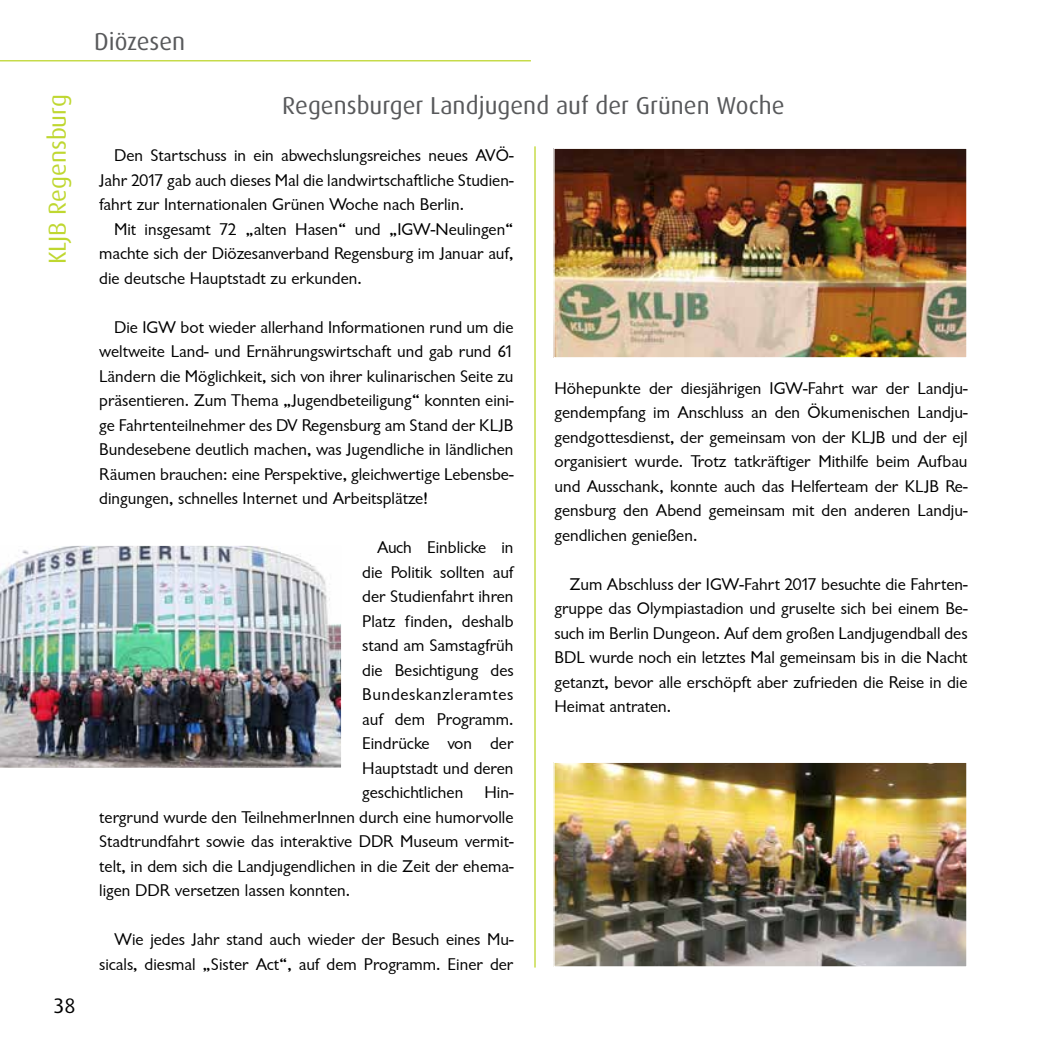
<style>
.page{position:relative;width:1042px;height:1042px;background:#fff}
.page>*{position:absolute;margin:0;border:0;box-sizing:border-box;transform-origin:0 0}
.t1{font:24.5px "Dax Pro";color:#58595b}
.t2{font:24.5px "Dax Pro";color:#bfd730}
.t3{font:21px "Dax Pro";color:#000}
.t4{font:17.5px/24.5px "Garrison Sans";color:#000;text-align:justify}
.t5{font:17.5px "Garrison Sans";letter-spacing:.04em;color:#000}
</style>
<div class="page">
<hr style="left:0;top:60px;width:531px;height:1px;background:#bfd730">
<hr style="left:534px;top:146px;width:2px;height:821px;background:#bfd730">
<img style="left:555px;top:150px;width:410px;height:206px">
<div style="left:553px;top:148px;width:414px;height:210px;border:1px solid #fff"></div>
<img style="left:0;top:545px;width:342px;height:223px">
<img style="left:555px;top:763px;width:410px;height:202px">
<div style="left:553px;top:761px;width:414px;height:206px;border:1px solid #fff"></div>
<h1 class="t1" style="left:94px;top:26px;width:93px">Diözesen</h1>
<p class="t2" style="left:42px;top:264px;width:172px;rotate:-90deg">KLJB Regensburg</p>
<p class="t1" style="left:282px;top:90px;width:504px">Regensburger Landjugend auf der Grünen Woche</p>
<p class="t4" style="left:114px;top:143px;width:401px">Den Startschuss in ein abwechslungsreiches neues AVÖ-</p>
<p class="t4" style="left:99px;top:168px;width:416px">Jahr 2017 gab auch dieses Mal die landwirtschaftliche Studien-</p>
<p class="t4" style="left:99px;top:192px;width:366px">fahrt zur Internationalen Grünen Woche nach Berlin.</p>
<p class="t4" style="left:114px;top:217px;width:401px">Mit insgesamt 72 „alten Hasen“ und „IGW-Neulingen“</p>
<p class="t4" style="left:99px;top:241px;width:416px">machte sich der Diözesanverband Regensburg im Januar auf,</p>
<p class="t4" style="left:99px;top:266px;width:264px">die deutsche Hauptstadt zu erkunden.</p>
<p class="t4" style="left:99px;top:315px;width:416px;text-indent:15px">Die IGW bot wieder allerhand Informationen rund um die weltweite Land- und Ernährungswirtschaft und gab rund 61<br>Ländern die Möglichkeit, sich von ihrer kulinarischen Seite zu präsentieren. Zum Thema „Jugendbeteiligung“ konnten eini&shy;ge Fahrtenteilnehmer des DV Regensburg am Stand der KLJB Bundesebene deutlich machen, was Jugendliche in ländlichen Räumen brauchen: eine Perspektive, gleichwertige Lebensbe&shy;dingungen, schnelles Internet und Arbeitsplätze!</p>
<p class="t4" style="left:377px;top:535px;width:138px">Auch Einblicke in</p>
<p class="t4" style="left:362px;top:560px;width:153px">die Politik sollten auf</p>
<p class="t4" style="left:362px;top:584px;width:153px">der Studienfahrt ihren</p>
<p class="t4" style="left:362px;top:609px;width:153px">Platz finden, deshalb</p>
<p class="t4" style="left:362px;top:633px;width:153px">stand am Samstagfrüh</p>
<p class="t4" style="left:362px;top:658px;width:153px">die Besichtigung des</p>
<p class="t5" style="left:362px;top:685px;width:153px">Bundeskanzleramtes</p>
<p class="t4" style="left:362px;top:707px;width:153px">auf dem Programm.</p>
<p class="t4" style="left:362px;top:731px;width:153px">Eindrücke von der</p>
<p class="t4" style="left:362px;top:756px;width:153px">Hauptstadt und deren</p>
<p class="t4" style="left:362px;top:780px;width:153px">geschichtlichen Hin-</p>
<p class="t4" style="left:99px;top:805px;width:416px">tergrund wurde den TeilnehmerInnen durch eine humorvolle</p>
<p class="t4" style="left:99px;top:829px;width:416px">Stadtrundfahrt sowie das interaktive DDR Museum vermit-</p>
<p class="t4" style="left:99px;top:854px;width:416px">telt, in dem sich die Landjugendlichen in die Zeit der ehema-</p>
<p class="t4" style="left:99px;top:878px;width:252px">ligen DDR versetzen lassen konnten.</p>
<p class="t4" style="left:99px;top:927px;width:416px;text-align:right">Wie jedes Jahr stand auch wieder der Besuch eines Mu&shy;sicals, diesmal „Sister Act“, auf dem Programm. Einer der</p>
<p class="t4" style="left:554px;top:376px;width:414px">Höhepunkte der diesjährigen IGW-Fahrt war der Landju&shy;gendempfang im Anschluss an den Ökumenischen Landju&shy;gendgottesdienst, der gemeinsam von der KLJB und der ejl organisiert wurde. Trotz tatkräftiger Mithilfe beim Aufbau und Ausschank, konnte auch das Helferteam der KLJB Re&shy;gensburg den Abend gemeinsam mit den anderen Landju&shy;gendlichen genießen.</p>
<p class="t4" style="left:554px;top:572px;width:414px;text-indent:15px">Zum Abschluss der IGW-Fahrt 2017 besuchte die Fahrten&shy;gruppe das Olympiastadion und gruselte sich bei einem Be&shy;such im Berlin Dungeon. Auf dem großen Landjugendball des BDL wurde noch ein letztes Mal gemeinsam bis in die Nacht getanzt, bevor alle erschöpft aber zufrieden die Reise in die Heimat antraten.</p>
<p class="t3" style="left:53px;top:993px;width:24px">38</p>
</div>
